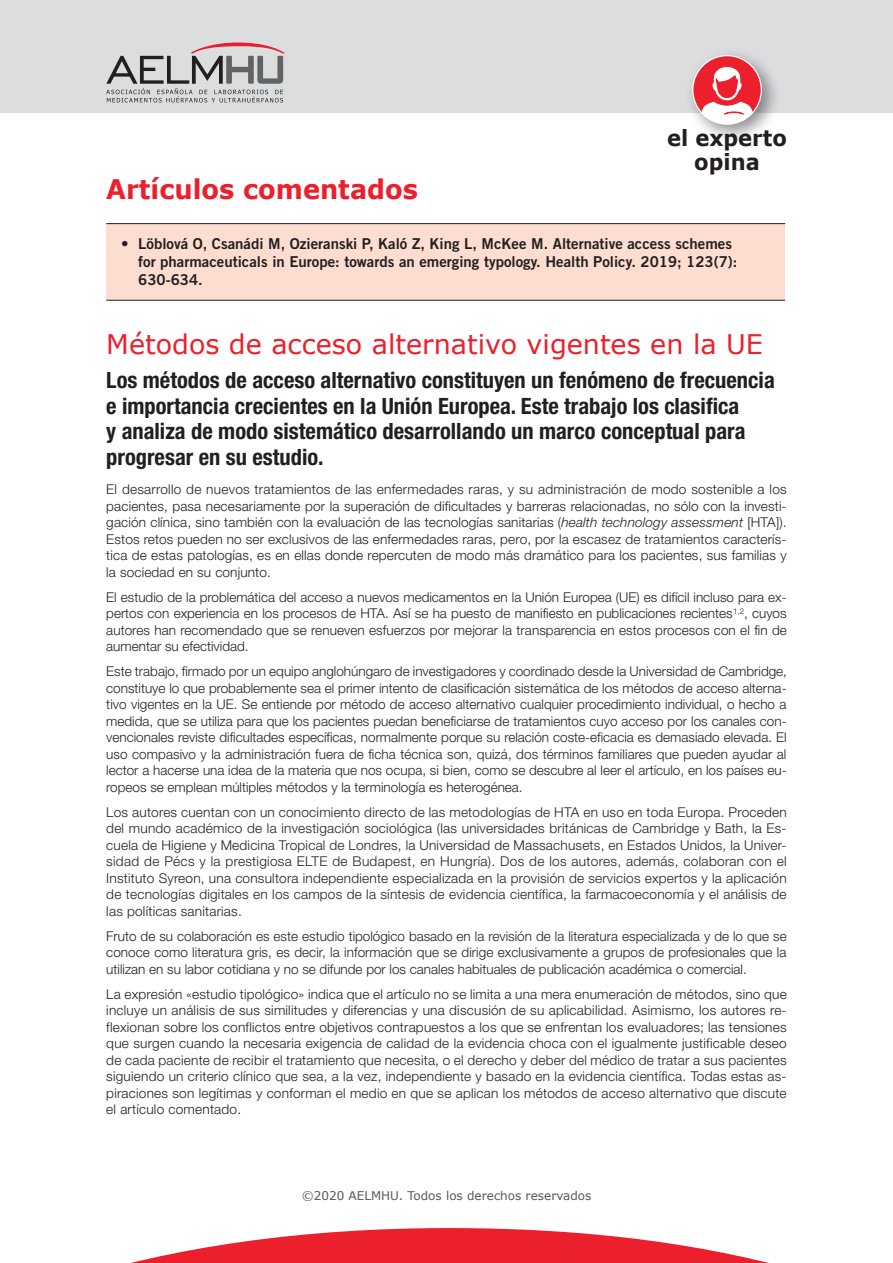
<style>
.page{position:relative;width:893px;height:1263px;background:#fff}
.page>*{position:absolute;margin:0;border:0;box-sizing:border-box;transform-origin:0 0}
.titol_arts_seleccion{font:27px "Verdana";color:#eb202c}
.t1{font:700 27px "Verdana";color:#eb202c;scale:.95 1}
.Entradeta{font:700 condensed 22.5px/25.5px "Helvetica Neue LT Std";color:#231f20}
.t2{font:700 22.2px "Verdana";color:#231f20;scale:.95 1}
.t3{font:15px/18px "Trade Gothic LT Std Bd 2";color:#231f20}
.PIE_DE_FIGURA{font:300 13.5px/16.5px "Helvetica Neue LT Std";letter-spacing:.005em;color:#231f20;text-align:justify}
.t4{font:12px "Verdana";color:#57585a}
.s1{font-style:italic}
</style>
<div class="page">
<svg style="left:131px;top:1228px;width:638px;height:35px"></svg>
<div style="left:106px;top:224px;width:679px;height:76px;background:#fdddd0"></div>
<hr style="left:106px;top:223px;width:679px;height:1px;background:#231f20">
<hr style="left:106px;top:300px;width:679px;height:1px;background:#231f20">
<div style="left:0;top:0;width:893px;height:112px;background:#dcdddf"></div>
<svg style="left:106px;top:43px;width:179px;height:59px"></svg>
<div style="left:684px;top:47px;width:98px;height:97px;background:#231f20;opacity:.5"></div>
<div style="left:693px;top:56px;width:68px;height:68px;background:#eb202c;border-radius:50%"></div>
<div style="left:692px;top:55px;width:70px;height:70px;border:1px solid #fff;border-radius:50%"></div>
<svg style="left:700px;top:66px;width:54px;height:58px"></svg>
<p class="t1" style="left:106px;top:172px;width:329px">Artículos comentados</p>
<p class="t2" style="left:667px;top:123px;width:127px">el experto</p>
<p class="t2" style="left:694px;top:148px;width:70px">opina</p>
<p class="t3" style="left:138px;top:235px;width:601px;text-indent:-17px">• Löblová O, Csanádi M, Ozieranski P, Kaló Z, King L, McKee M. Alternative access schemes for pharmaceuticals in Europe: towards an emerging typology. Health Policy. 2019; 123(7):<br>630-634.</p>
<p class="titol_arts_seleccion" style="left:106px;top:327px;width:658px">Métodos de acceso alternativo vigentes en la UE</p>
<p class="Entradeta" style="left:106px;top:367px;width:670px">Los métodos de acceso alternativo constituyen un fenómeno de frecuencia e importancia crecientes en la Unión Europea. Este trabajo los clasifica<br>y analiza de modo sistemático desarrollando un marco conceptual para progresar en su estudio.</p>
<p class="PIE_DE_FIGURA" style="left:106px;top:481px;width:682px">El desarrollo de nuevos tratamientos de las enfermedades raras, y su administración de modo sostenible a los pacientes, pasa necesariamente por la superación de dificultades y barreras relacionadas, no sólo con la investi&shy;gación clínica, sino también con la evaluación de las tecnologías sanitarias (<span class="s1">health technology assessment</span> [HTA]).<br>Estos retos pueden no ser exclusivos de las enfermedades raras, pero, por la escasez de tratamientos caracterís&shy;tica de estas patologías, es en ellas donde repercuten de modo más dramático para los pacientes, sus familias y la sociedad en su conjunto.</p>
<p class="PIE_DE_FIGURA" style="left:106px;top:588px;width:682px">El estudio de la problemática del acceso a nuevos medicamentos en la Unión Europea (UE) es difícil incluso para ex&shy;pertos con experiencia en los procesos de HTA. Así se ha puesto de manifiesto en publicaciones recientes<sup>1,2</sup>, cuyos autores han recomendado que se renueven esfuerzos por mejorar la transparencia en estos procesos con el fin de aumentar su efectividad.</p>
<p class="PIE_DE_FIGURA" style="left:106px;top:663px;width:682px">Este trabajo, firmado por un equipo anglohúngaro de investigadores y coordinado desde la Universidad de Cambridge, constituye lo que probablemente sea el primer intento de clasificación sistemática de los métodos de acceso alterna&shy;tivo vigentes en la UE. Se entiende por método de acceso alternativo cualquier procedimiento individual, o hecho a medida, que se utiliza para que los pacientes puedan beneficiarse de tratamientos cuyo acceso por los canales con&shy;vencionales reviste dificultades específicas, normalmente porque su relación coste-eficacia es demasiado elevada. El uso compasivo y la administración fuera de ficha técnica son, quizá, dos términos familiares que pueden ayudar al lector a hacerse una idea de la materia que nos ocupa, si bien, como se descubre al leer el artículo, en los países eu&shy;ropeos se emplean múltiples métodos y la terminología es heterogénea.</p>
<p class="PIE_DE_FIGURA" style="left:106px;top:803px;width:682px">Los autores cuentan con un conocimiento directo de las metodologías de HTA en uso en toda Europa. Proceden del mundo académico de la investigación sociológica (las universidades británicas de Cambridge y Bath, la Es&shy;cuela de Higiene y Medicina Tropical de Londres, la Universidad de Massachusets, en Estados Unidos, la Univer&shy;sidad de Pécs y la prestigiosa ELTE de Budapest, en Hungría). Dos de los autores, además, colaboran con el Instituto Syreon, una consultora independiente especializada en la provisión de servicios expertos y la aplicación de tecnologías digitales en los campos de la síntesis de evidencia científica, la farmacoeconomía y el análisis de las políticas sanitarias.</p>
<p class="PIE_DE_FIGURA" style="left:106px;top:927px;width:682px">Fruto de su colaboración es este estudio tipológico basado en la revisión de la literatura especializada y de lo que se conoce como literatura gris, es decir, la información que se dirige exclusivamente a grupos de profesionales que la utilizan en su labor cotidiana y no se difunde por los canales habituales de publicación académica o comercial.</p>
<p class="PIE_DE_FIGURA" style="left:106px;top:985px;width:682px">La expresión «estudio tipológico» indica que el artículo no se limita a una mera enumeración de métodos, sino que incluye un análisis de sus similitudes y diferencias y una discusión de su aplicabilidad. Asimismo, los autores re&shy;flexionan sobre los conflictos entre objetivos contrapuestos a los que se enfrentan los evaluadores; las tensiones que surgen cuando la necesaria exigencia de calidad de la evidencia choca con el igualmente justificable deseo de cada paciente de recibir el tratamiento que necesita, o el derecho y deber del médico de tratar a sus pacientes siguiendo un criterio clínico que sea, a la vez, independiente y basado en la evidencia científica. Todas estas as&shy;piraciones son legítimas y conforman el medio en que se aplican los métodos de acceso alternativo que discute el artículo comentado.</p>
<p class="t4" style="left:302px;top:1188px;width:291px">©2020 AELMHU. Todos los derechos reservados</p>
</div>
